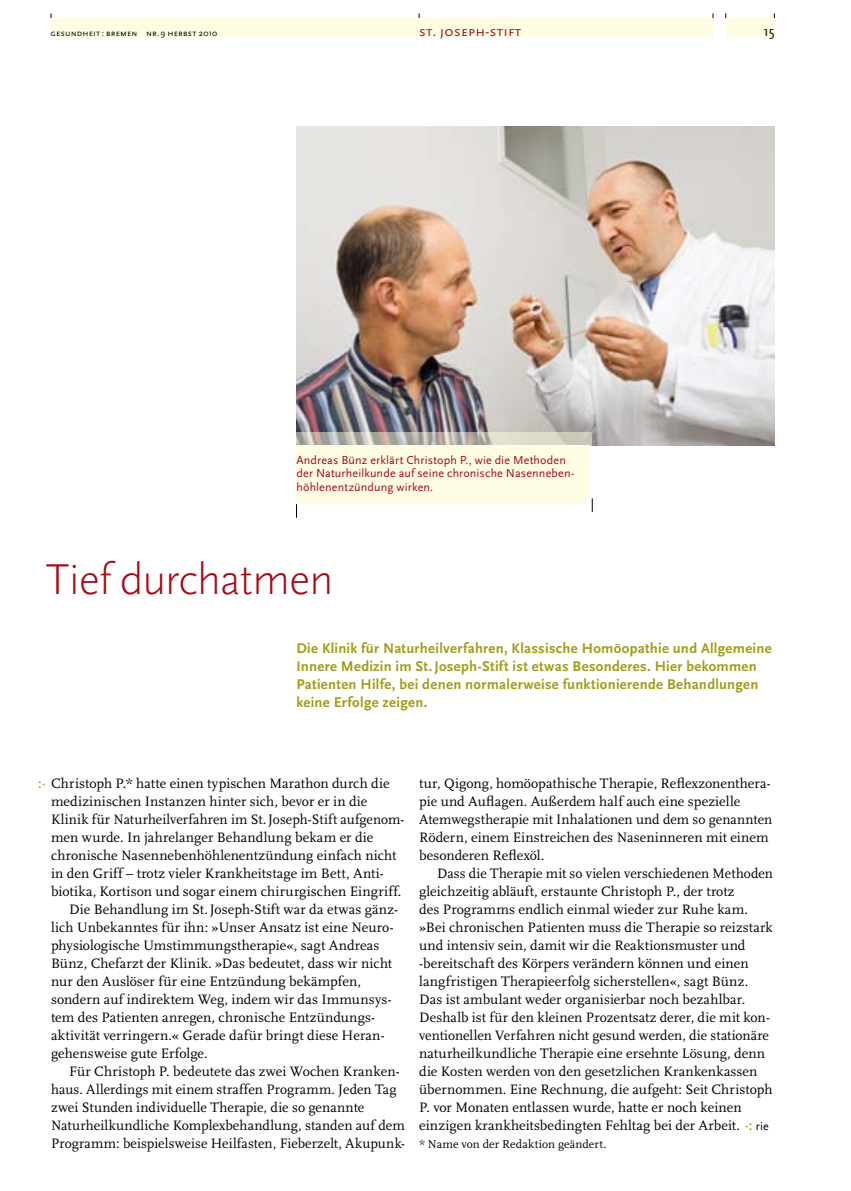
<style>
.page{position:relative;width:851px;height:1191px;background:#fff}
.page>*{position:absolute;margin:0;border:0;box-sizing:border-box;transform-origin:0 0}
.t1{font:300 45px "Scala Sans";letter-spacing:-.015em;color:#a60b16}
.t2{font:700 14.7px/18px "Scala Sans";letter-spacing:.02em;color:#a29d18}
.t3{font:14.25px/18px "Scala";letter-spacing:.005em;color:#000}
.t4{font:14.25px "Scala Sans Caps";letter-spacing:.02em;color:#a60b16}
.t5{font:14.25px "Scala Sans";color:#000}
.t6{font:12px/13.5px "Scala Sans";letter-spacing:.015em;color:#a60b16}
.t7{font:12px "Scala";letter-spacing:.005em;color:#000}
.t8{font:9px "Scala Sans Caps";letter-spacing:.015em;color:#000}
.s1{font-family:"Scala Sans"}
.s2{font-weight:700;color:#ada235}
.s3{font-weight:700;color:#a29d18}
.s4{font-family:"Scala Sans";font-size:12px}
</style>
<div class="page">
<div style="left:51px;top:18px;width:662px;height:18px;background:#fffce4"></div>
<img style="left:296px;top:126px;width:478px;height:319px">
<div style="left:725px;top:18px;width:49px;height:18px;background:#fffce4"></div>
<div style="left:296px;top:446px;width:294px;height:58px;background:#fffce4"></div>
<svg style="left:296px;top:432px;width:296px;height:14px;background:#c7c4b9"></svg>
<svg style="left:296px;top:504px;width:1px;height:14px"></svg>
<svg style="left:587px;top:498px;width:5px;height:14px"></svg>
<svg style="left:592px;top:498px;width:1px;height:14px"></svg>
<p class="t8" style="left:50px;top:28px;width:168px">gesundheit : bremen nr. <span class="s1">9</span> herbst <span class="s1">2010</span></p>
<p class="t4" style="left:419px;top:24px;width:104px">st. joseph-stift</p>
<p class="t6" style="left:296px;top:453px;width:278px">Andreas Bünz erklärt Christoph P., wie die Methoden der Naturheilkunde auf seine chronische Nasenneben&shy;höhlenentzündung wirken.</p>
<h1 class="t1" style="left:46px;top:555px;width:289px">Tief durchatmen</h1>
<p class="t5" style="left:763px;top:24px;width:13px">15</p>
<p class="t2" style="left:296px;top:639px;width:476px">Die Klinik für Naturheilverfahren, Klassische Homöopathie und Allgemeine Innere Medizin im St. Joseph-Stift ist etwas Besonderes. Hier bekommen Patienten Hilfe, bei denen normalerweise funktionierende Behandlungen keine Erfolge zeigen.</p>
<p class="t3" style="left:38px;top:774px;width:353px"><span class="s2">:·</span> Christoph P.* hatte einen typischen Marathon durch die</p>
<p class="t3" style="left:51px;top:792px;width:318px">medizinischen Instanzen hinter sich, bevor er in die</p>
<p class="t3" style="left:51px;top:810px;width:355px">Klinik für Naturheilverfahren im St.Joseph-Stift aufgenom-</p>
<p class="t3" style="left:51px;top:828px;width:324px">men wurde. In jahrelanger Behandlung bekam er die</p>
<p class="t3" style="left:51px;top:846px;width:347px">chronische Nasennebenhöhlenentzündung einfach nicht</p>
<p class="t3" style="left:51px;top:864px;width:333px">in den Griff – trotz vieler Krankheitstage im Bett, Anti-</p>
<p class="t3" style="left:51px;top:882px;width:352px">biotika, Kortison und sogar einem chirurgischen Eingriff.</p>
<p class="t3" style="left:69px;top:900px;width:330px">Die Behandlung im St.Joseph-Stift war da etwas gänz-</p>
<p class="t3" style="left:51px;top:918px;width:343px">lich Unbekanntes für ihn: »Unser Ansatz ist eine Neuro-</p>
<p class="t3" style="left:51px;top:936px;width:330px">physiologische Umstimmungstherapie«, sagt Andreas</p>
<p class="t3" style="left:51px;top:954px;width:342px">Bünz, Chefarzt der Klinik. »Das bedeutet, dass wir nicht</p>
<p class="t3" style="left:51px;top:972px;width:311px">nur den Auslöser für eine Entzündung bekämpfen,</p>
<p class="t3" style="left:51px;top:990px;width:341px">sondern auf indirektem Weg, indem wir das Immunsys-</p>
<p class="t3" style="left:51px;top:1008px;width:324px">tem des Patienten anregen, chronische Entzündungs-</p>
<p class="t3" style="left:51px;top:1026px;width:334px">aktivität verringern.« Gerade dafür bringt diese Heran-</p>
<p class="t3" style="left:51px;top:1044px;width:158px">gehensweise gute Erfolge.</p>
<p class="t3" style="left:69px;top:1062px;width:332px">Für Christoph P. bedeutete das zwei Wochen Kranken-</p>
<p class="t3" style="left:51px;top:1080px;width:347px">haus. Allerdings mit einem straffen Programm. Jeden Tag</p>
<p class="t3" style="left:51px;top:1098px;width:315px">zwei Stunden individuelle Therapie, die so genannte</p>
<p class="t3" style="left:51px;top:1116px;width:355px">Naturheilkundliche Komplexbehandlung, standen auf dem</p>
<p class="t3" style="left:51px;top:1134px;width:355px">Programm: beispielsweise Heilfasten, Fieberzelt, Akupunk-</p>
<p class="t3" style="left:419px;top:774px;width:355px">tur, Qigong, homöopathische Therapie, Reflexzonenthera&shy;pie und Auflagen. Außerdem half auch eine spezielle Atemwegstherapie mit Inhalationen und dem so genannten Rödern, einem Einstreichen des Naseninneren mit einem besonderen Reflexöl.</p>
<p class="t3" style="left:419px;top:864px;width:355px;text-indent:18px">Dass die Therapie mit so vielen verschiedenen Methoden gleichzeitig abläuft, erstaunte Christoph P., der trotz<br>des Programms endlich einmal wieder zur Ruhe kam. »Bei chronischen Patienten muss die Therapie so reizstark und intensiv sein, damit wir die Reaktionsmuster und -bereitschaft des Körpers verändern können und einen langfristigen Therapieerfolg sicherstellen«, sagt Bünz.<br>Das ist ambulant weder organisierbar noch bezahlbar.<br>Deshalb ist für den kleinen Prozentsatz derer, die mit kon&shy;ventionellen Verfahren nicht gesund werden, die stationäre naturheilkundliche Therapie eine ersehnte Lösung, denn die Kosten werden von den gesetzlichen Krankenkassen übernommen. Eine Rechnung, die aufgeht: Seit Christoph P. vor Monaten entlassen wurde, hatte er noch keinen einzigen krankheitsbedingten Fehltag bei der Arbeit. <span class="s3">·:</span> <span class="s4">rie</span></p>
<p class="t7" style="left:419px;top:1137px;width:189px">* Name von der Redaktion geändert.</p>
</div>
